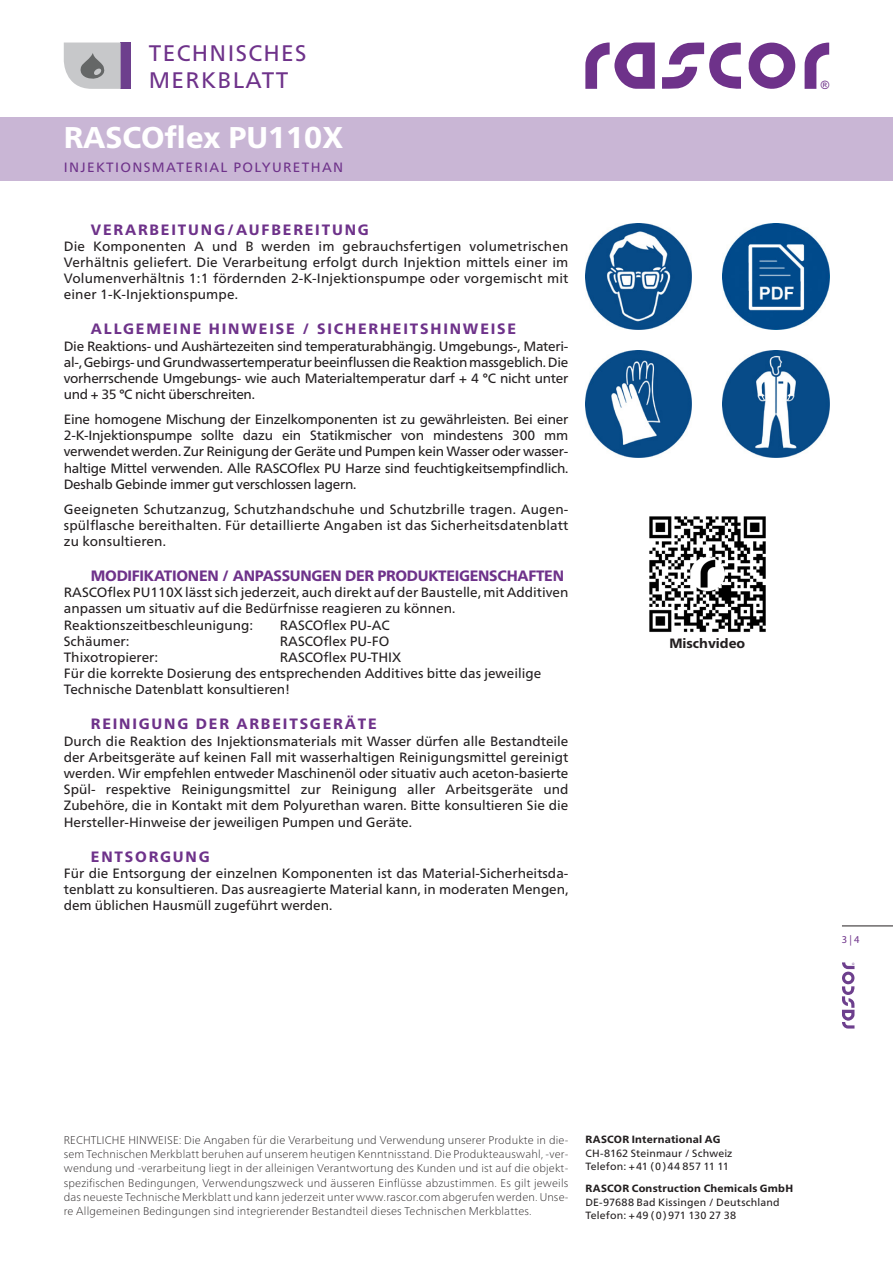
<style>
.page{position:relative;width:893px;height:1263px;background:#fff}
.page>*{position:absolute;margin:0;border:0;box-sizing:border-box;transform-origin:0 0}
.t1{font:800 30px "Frutiger Neue LT Pro";color:#fff}
.t2{font:22.5px/27px "Frutiger Neue LT Pro";letter-spacing:.06em;color:#6e328a}
.t3{font:800 15px "Frutiger Neue LT Pro";letter-spacing:.12em;color:#6e328a}
.t4{font:800 15px "Frutiger Neue LT Pro";letter-spacing:-.02em;color:#6e328a}
.t5{font:13.5px/16.2px "Frutiger Neue LT Pro";color:#231f20;text-align:justify}
.t6{font:13.5px "Frutiger Neue LT Pro";letter-spacing:.1em;color:#6e328a}
.t7{font:800 13.5px "Frutiger Neue LT Pro";color:#231f20}
.t8{font:11.55px "Arial";color:#6e328a}
.t9{font:100 11.25px/14.2px "Frutiger Neue LT Pro";letter-spacing:.015em;color:#231f20;text-align:justify}
.t10{font:10.5px/13.5px "Frutiger Neue LT Pro";letter-spacing:.015em;color:#231f20}
.t11{font:800 10.5px "Frutiger Neue LT Pro";letter-spacing:.02em;color:#231f20}
.t12{font:10.5px "Myriad Pro";color:#6e328a}
.t13{font:3.15px "Arial";color:#6d3f8d}
</style>
<div class="page">
<div style="left:0;top:117px;width:893px;height:64px;background:#c9b6d5"></div>
<svg style="left:805px;top:43px;width:24px;height:46px"></svg>
<svg style="left:585px;top:43px;width:70px;height:46px"></svg>
<svg style="left:662px;top:43px;width:133px;height:46px"></svg>
<div style="left:121px;top:43px;width:10px;height:46px;background:#6d3f8d"></div>
<svg style="left:64px;top:43px;width:57px;height:46px;background:#bcbdbf"></svg>
<hr style="left:842px;top:926px;width:51px;height:1px;background:#231f20">
<svg style="left:842px;top:962px;width:12px;height:66px"></svg>
<img style="left:585px;top:223px;width:107px;height:107px">
<img style="left:585px;top:351px;width:107px;height:106px">
<img style="left:723px;top:351px;width:106px;height:106px">
<img style="left:723px;top:223px;width:106px;height:107px">
<img style="left:649px;top:516px;width:117px;height:116px">
<h2 class="t2" style="left:149px;top:39px;width:159px">TECHNISCHES<br>MERKBLATT</h2>
<h1 class="t1" style="left:64px;top:120px;width:281px">RASCOflex PU110X</h1>
<p class="t6" style="left:64px;top:159px;width:281px">INJEKTIONSMATERIAL POLYURETHAN</p>
<p class="t3" style="left:91px;top:220px;width:280px">VERARBEITUNG/AUFBEREITUNG</p>
<p class="t5" style="left:64px;top:238px;width:506px">Die Komponenten A und B werden im gebrauchsfertigen volumetrischen Verhältnis geliefert. Die Verarbeitung erfolgt durch Injektion mittels einer im Volumenverhältnis 1:1 fördernden 2-K-Injektionspumpe oder vorgemischt mit einer 1-K-Injektionspumpe.</p>
<p class="t3" style="left:91px;top:320px;width:427px">ALLGEMEINE HINWEISE / SICHERHEITSHINWEISE</p>
<p class="t5" style="left:64px;top:338px;width:506px">Die Reaktions- und Aushärtezeiten sind temperaturabhängig. Umgebungs-, Materi&shy;al-, Gebirgs- und Grundwassertemperatur beeinflussen die Reaktion massgeblich. Die vorherrschende Umgebungs- wie auch Materialtemperatur darf + 4 °C nicht unter und + 35 °C nicht überschreiten.</p>
<p class="t5" style="left:64px;top:411px;width:506px">Eine homogene Mischung der Einzelkomponenten ist zu gewährleisten. Bei einer 2-K-Injektionspumpe sollte dazu ein Statikmischer von mindestens 300 mm verwendet werden. Zur Reinigung der Geräte und Pumpen kein Wasser oder wasser&shy;haltige Mittel verwenden. Alle RASCOflex PU Harze sind feuchtigkeitsempfindlich.<br>Deshalb Gebinde immer gut verschlossen lagern.</p>
<p class="t5" style="left:64px;top:500px;width:506px">Geeigneten Schutzanzug, Schutzhandschuhe und Schutzbrille tragen. Augen&shy;spülflasche bereithalten. Für detaillierte Angaben ist das Sicherheitsdatenblatt zu konsultieren.</p>
<p class="t4" style="left:91px;top:567px;width:475px">MODIFIKATIONEN / ANPASSUNGEN DER PRODUKTEIGENSCHAFTEN</p>
<p class="t5" style="left:64px;top:584px;width:506px;text-align:left">RASCOflex PU110X lässt sich jederzeit, auch direkt auf der Baustelle, mit Additiven anpassen um situativ auf die Bedürfnisse reagieren zu können.<br>Reaktionszeitbeschleunigung:</p>
<p class="t5" style="left:280px;top:616px;width:111px">RASCOflex PU-AC</p>
<p class="t5" style="left:64px;top:633px;width:67px">Schäumer:</p>
<p class="t5" style="left:280px;top:633px;width:111px">RASCOflex PU-FO</p>
<p class="t5" style="left:64px;top:649px;width:96px">Thixotropierer:</p>
<p class="t5" style="left:64px;top:649px;width:479px;text-align:left;text-indent:216px">RASCOflex PU-THIX<br>Für die korrekte Dosierung des entsprechenden Additives bitte das jeweilige<br>Technische Datenblatt konsultieren!</p>
<p class="t3" style="left:91px;top:715px;width:287px">REINIGUNG DER ARBEITSGERÄTE</p>
<p class="t5" style="left:64px;top:732px;width:506px">Durch die Reaktion des Injektionsmaterials mit Wasser dürfen alle Bestandteile der Arbeitsgeräte auf keinen Fall mit wasserhaltigen Reinigungsmittel gereinigt werden. Wir empfehlen entweder Maschinenöl oder situativ auch aceton-basierte Spül- respektive Reinigungsmittel zur Reinigung aller Arbeitsgeräte und Zubehöre, die in Kontakt mit dem Polyurethan waren. Bitte konsultieren Sie die Hersteller-Hinweise der jeweiligen Pumpen und Geräte.</p>
<p class="t3" style="left:91px;top:847px;width:120px">ENTSORGUNG</p>
<p class="t5" style="left:64px;top:865px;width:506px">Für die Entsorgung der einzelnen Komponenten ist das Material-Sicherheitsda&shy;tenblatt zu konsultieren. Das ausreagierte Material kann, in moderaten Mengen, dem üblichen Hausmüll zugeführt werden.</p>
<p class="t8" style="left:821px;top:77px;width:10px">®</p>
<p class="t7" style="left:669px;top:635px;width:77px">Mischvideo</p>
<p class="t12" style="left:842px;top:933px;width:19px">3 | 4</p>
<p class="t13" style="left:851px;top:965px;width:4px;rotate:-90deg">®</p>
<p class="t9" style="left:64px;top:1133px;width:506px">RECHTLICHE HINWEISE: Die Angaben für die Verarbeitung und Verwendung unserer Produkte in die&shy;sem Technischen Merkblatt beruhen auf unserem heutigen Kenntnisstand. Die Produkteauswahl, -ver&shy;wendung und -verarbeitung liegt in der alleinigen Verantwortung des Kunden und ist auf die objekt&shy;spezifischen Bedingungen, Verwendungszweck und äusseren Einflüsse abzustimmen. Es gilt jeweils das neueste Technische Merkblatt und kann jederzeit unter www.rascor.com abgerufen werden. Unse&shy;re Allgemeinen Bedingungen sind integrierender Bestandteil dieses Technischen Merkblattes.</p>
<p class="t11" style="left:585px;top:1133px;width:137px">RASCOR International AG</p>
<p class="t10" style="left:585px;top:1146px;width:149px">CH-8162 Steinmaur / Schweiz<br>Telefon: +41 (0)44 857 11 11</p>
<p class="t11" style="left:585px;top:1182px;width:209px">RASCOR Construction Chemicals GmbH</p>
<p class="t10" style="left:585px;top:1195px;width:196px">DE-97688 Bad Kissingen / Deutschland<br>Telefon: +49 (0)971 130 27 38</p>
</div>
